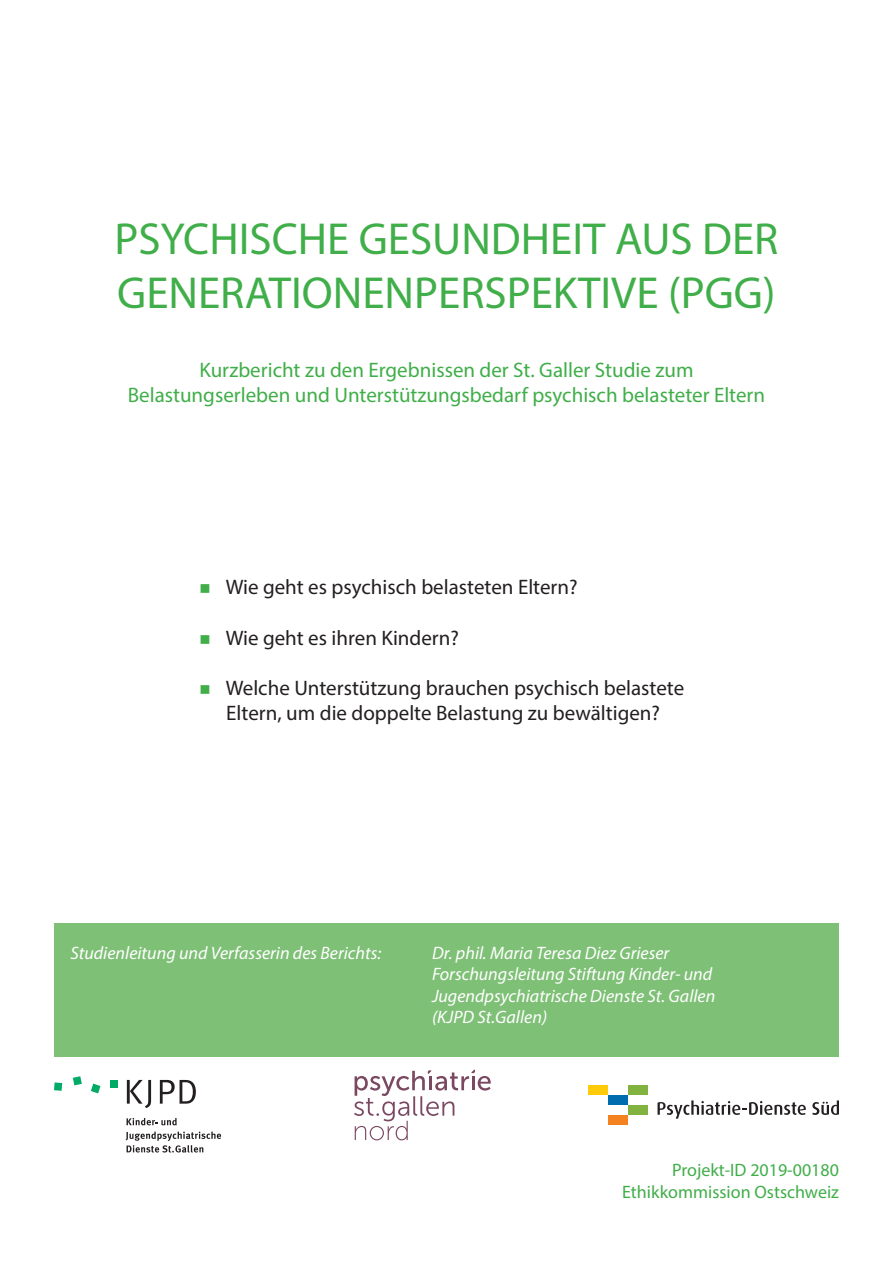
<style>
.page{position:relative;width:893px;height:1263px;background:#fff}
.page>*{position:absolute;margin:0;border:0;box-sizing:border-box;transform-origin:0 0}
.t1{font:45px "Myriad Pro";color:#40ae49}
.t2{font:21px "Myriad Pro";color:#231f20}
.t3{font:21px "Myriad Pro";color:#40ae49}
.t4{font:italic 18px "Myriad Pro";color:#fff}
.t5{font:18px "Myriad Pro";color:#40ae49}
.s1{color:#40ae49}
</style>
<div class="page">
<div style="left:54px;top:923px;width:785px;height:134px;background:#7fc077"></div>
<svg style="left:54px;top:1082px;width:8px;height:9px"></svg>
<svg style="left:91px;top:1083px;width:9px;height:10px"></svg>
<div style="left:110px;top:1080px;width:8px;height:8px;background:#00ab66"></div>
<svg style="left:73px;top:1076px;width:9px;height:9px"></svg>
<svg style="left:127px;top:1080px;width:24px;height:28px"></svg>
<svg style="left:160px;top:1080px;width:36px;height:24px"></svg>
<svg style="left:127px;top:1118px;width:50px;height:7px"></svg>
<svg style="left:126px;top:1131px;width:95px;height:21px"></svg>
<svg style="left:354px;top:1069px;width:137px;height:71px"></svg>
<div style="left:628px;top:1105px;width:20px;height:10px;background:#82b340"></div>
<div style="left:608px;top:1115px;width:20px;height:10px;background:#f58220"></div>
<div style="left:608px;top:1095px;width:20px;height:10px;background:#006cb0"></div>
<div style="left:628px;top:1085px;width:20px;height:10px;background:#82b340"></div>
<div style="left:588px;top:1085px;width:20px;height:10px;background:#feca0a"></div>
<svg style="left:658px;top:1100px;width:148px;height:19px"></svg>
<svg style="left:812px;top:1100px;width:27px;height:15px"></svg>
<p class="t1" style="left:114px;top:211px;width:666px">PSYCHISCHE GESUNDHEIT AUS DER</p>
<p class="t1" style="left:117px;top:265px;width:660px">GENERATIONENPERSPEKTIVE (PGG)</p>
<p class="t3" style="left:199px;top:356px;width:496px">Kurzbericht zu den Ergebnissen der St. Galler Studie zum</p>
<p class="t3" style="left:128px;top:382px;width:639px">Belastungserleben und Unterstützungsbedarf psychisch belasteter Eltern</p>
<p class="t2" style="left:200px;top:574px;width:380px"><span class="s1">■</span> Wie geht es psychisch belasteten Eltern?</p>
<p class="t2" style="left:200px;top:624px;width:261px"><span class="s1">■</span> Wie geht es ihren Kindern?</p>
<p class="t2" style="left:200px;top:675px;width:486px"><span class="s1">■</span> Welche Unterstützung brauchen psychisch belastete</p>
<p class="t2" style="left:226px;top:700px;width:435px">Eltern, um die doppelte Belastung zu bewältigen?</p>
<p class="t4" style="left:70px;top:941px;width:312px">Studienleitung und Verfasserin des Berichts:</p>
<p class="t4" style="left:432px;top:941px;width:239px">Dr. phil. Maria Teresa Diez Grieser</p>
<p class="t4" style="left:432px;top:963px;width:282px">Forschungsleitung Stiftung Kinder- und</p>
<p class="t4" style="left:432px;top:985px;width:285px">Jugendpsychiatrische Dienste St. Gallen</p>
<p class="t4" style="left:432px;top:1006px;width:117px">(KJPD St.Gallen)</p>
<p class="t5" style="left:672px;top:1159px;width:168px">Projekt-ID 2019-00180</p>
<p class="t5" style="left:622px;top:1181px;width:218px">Ethikkommission Ostschweiz</p>
</div>
